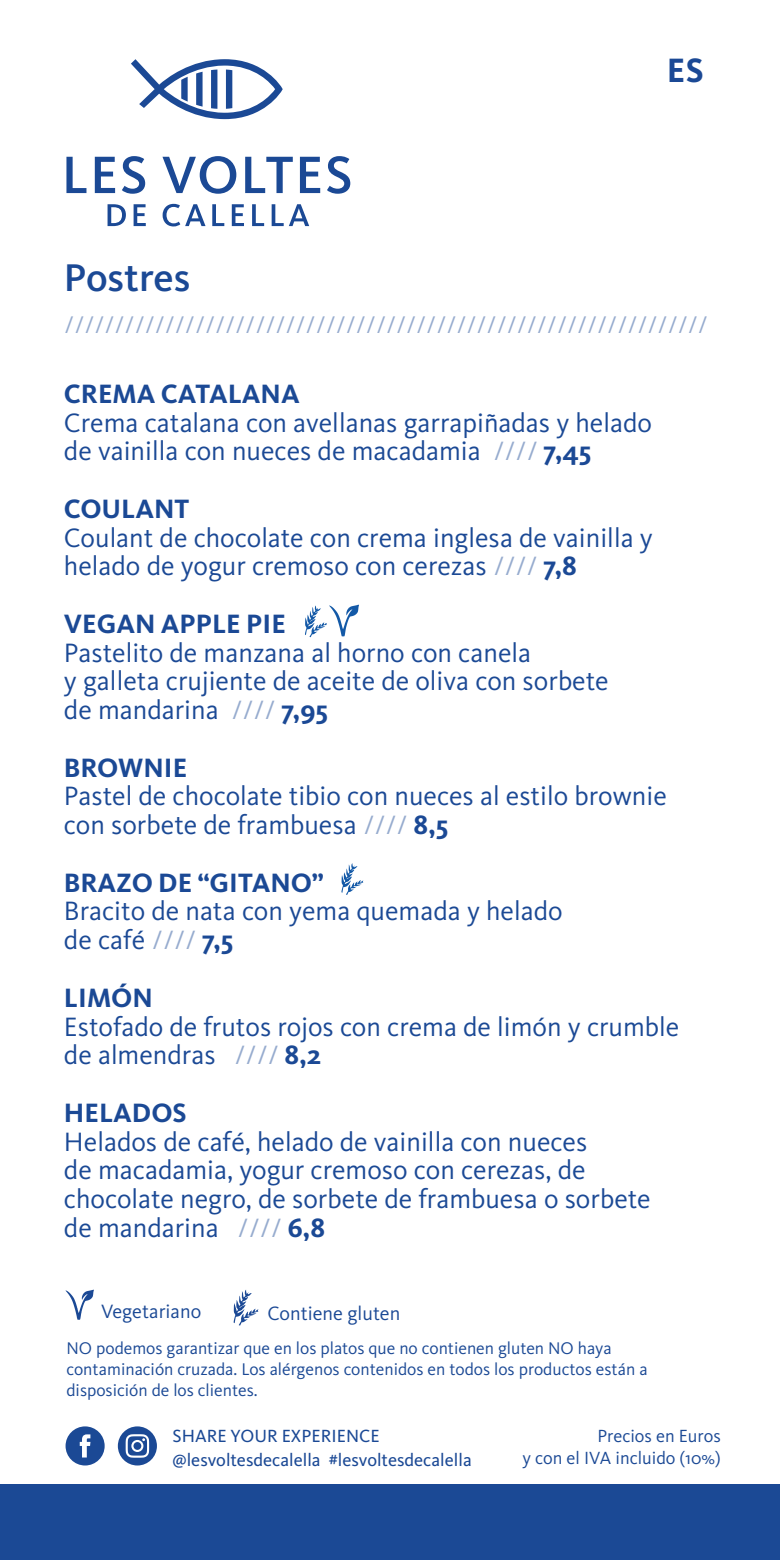
<style>
.page{position:relative;width:780px;height:1560px;background:#fff}
.page>*{position:absolute;margin:0;border:0;box-sizing:border-box;transform-origin:0 0}
.t1{font:500 40px "Kievit OT";color:#1b4995}
.t2{font:700 35px "Kievit OT";color:#1b4995}
.t3{font:27.5px/28.8px "Kievit OT";color:#1b4995}
.t4{font:700 27.5px "Kievit OT";color:#1b4995}
.t5{font:25px "Kievit OT";color:rgb(27 73 149/.46)}
.t6{font:20px "Kievit OT";color:#1b4995}
.t7{font:18.25px/24.2px "Kievit OT";color:#1b4995}
.t8{font:18.25px/22px "Kievit OT";color:#1b4995;text-align:right}
.t9{font:17.5px/21px "Kievit OT";color:#1b4995}
.s1{color:rgb(27 73 149/.46)}
.s2{font-weight:700}
</style>
<div class="page">
<div style="left:0;top:1484px;width:780px;height:75px;background:#1b4995"></div>
<svg style="left:66px;top:1426px;width:39px;height:39px"></svg>
<svg style="left:118px;top:1426px;width:39px;height:39px"></svg>
<svg style="left:233px;top:1290px;width:26px;height:35px"></svg>
<svg style="left:66px;top:1289px;width:28px;height:30px"></svg>
<svg style="left:66px;top:157px;width:20px;height:36px"></svg>
<svg style="left:95px;top:157px;width:20px;height:36px"></svg>
<svg style="left:122px;top:156px;width:23px;height:38px"></svg>
<svg style="left:162px;top:156px;width:74px;height:38px"></svg>
<svg style="left:245px;top:157px;width:48px;height:36px"></svg>
<svg style="left:300px;top:157px;width:20px;height:36px"></svg>
<svg style="left:327px;top:156px;width:23px;height:38px"></svg>
<svg style="left:107px;top:204px;width:19px;height:22px"></svg>
<svg style="left:134px;top:204px;width:12px;height:22px"></svg>
<svg style="left:163px;top:204px;width:42px;height:22px"></svg>
<svg style="left:212px;top:204px;width:12px;height:22px"></svg>
<svg style="left:232px;top:204px;width:12px;height:22px"></svg>
<svg style="left:252px;top:204px;width:12px;height:22px"></svg>
<svg style="left:271px;top:204px;width:38px;height:22px"></svg>
<svg style="left:131px;top:59px;width:152px;height:60px"></svg>
<svg style="left:341px;top:863px;width:22px;height:31px"></svg>
<svg style="left:305px;top:604px;width:54px;height:33px"></svg>
<p class="t2" style="left:667px;top:50px;width:38px">ES</p>
<h1 class="t1" style="left:64px;top:254px;width:128px">Postres</h1>
<p class="t5" style="left:64px;top:309px;width:645px">////////////////////////////////////////////////////////////////</p>
<p class="t4" style="left:64px;top:377px;width:237px">CREMA CATALANA</p>
<p class="t3" style="left:64px;top:407px;width:589px">Crema catalana con avellanas garrapiñadas y helado de vainilla con nueces de macadamia <span class="s1">////</span> <span class="s2">7,45</span></p>
<p class="t4" style="left:64px;top:492px;width:127px">COULANT</p>
<p class="t3" style="left:64px;top:522px;width:590px">Coulant de chocolate con crema inglesa de vainilla y helado de yogur cremoso con cerezas <span class="s1">////</span> <span class="s2">7,8</span></p>
<p class="t4" style="left:64px;top:607px;width:223px">VEGAN APPLE PIE</p>
<p class="t3" style="left:64px;top:637px;width:546px">Pastelito de manzana al horno con canela<br>y galleta crujiente de aceite de oliva con sorbete de mandarina <span class="s1">////</span> <span class="s2">7,95</span></p>
<p class="t4" style="left:64px;top:750px;width:125px">BROWNIE</p>
<p class="t3" style="left:64px;top:781px;width:604px">Pastel de chocolate tibio con nueces al estilo brownie con sorbete de frambuesa <span class="s1">////</span> <span class="s2">8,5</span></p>
<p class="t4" style="left:64px;top:865px;width:261px">BRAZO DE “GITANO”</p>
<p class="t3" style="left:64px;top:896px;width:500px">Bracito de nata con yema quemada y helado de café <span class="s1">////</span> <span class="s2">7,5</span></p>
<p class="t4" style="left:64px;top:980px;width:90px">LIMÓN</p>
<p class="t3" style="left:64px;top:1011px;width:617px">Estofado de frutos rojos con crema de limón y crumble de almendras <span class="s1">////</span> <span class="s2">8,2</span></p>
<p class="t4" style="left:64px;top:1095px;width:124px">HELADOS</p>
<p class="t3" style="left:64px;top:1126px;width:588px">Helados de café, helado de vainilla con nueces<br>de macadamia, yogur cremoso con cerezas, de chocolate negro, de sorbete de frambuesa o sorbete de mandarina <span class="s1">////</span> <span class="s2">6,8</span></p>
<p class="t6" style="left:101px;top:1298px;width:102px">Vegetariano</p>
<p class="t6" style="left:267px;top:1300px;width:134px">Contiene gluten</p>
<p class="t9" style="left:66px;top:1337px;width:582px">NO podemos garantizar que en los platos que no contienen gluten NO haya contaminación cruzada. Los alérgenos contenidos en todos los productos están a disposición de los clientes.</p>
<p class="t7" style="left:173px;top:1423px;width:300px">SHARE YOUR EXPERIENCE @lesvoltesdecalella #lesvoltesdecalella</p>
<p class="t8" style="left:522px;top:1424px;width:200px">Precios en Euros<br>y con el IVA incluido (10%)</p>
</div>
